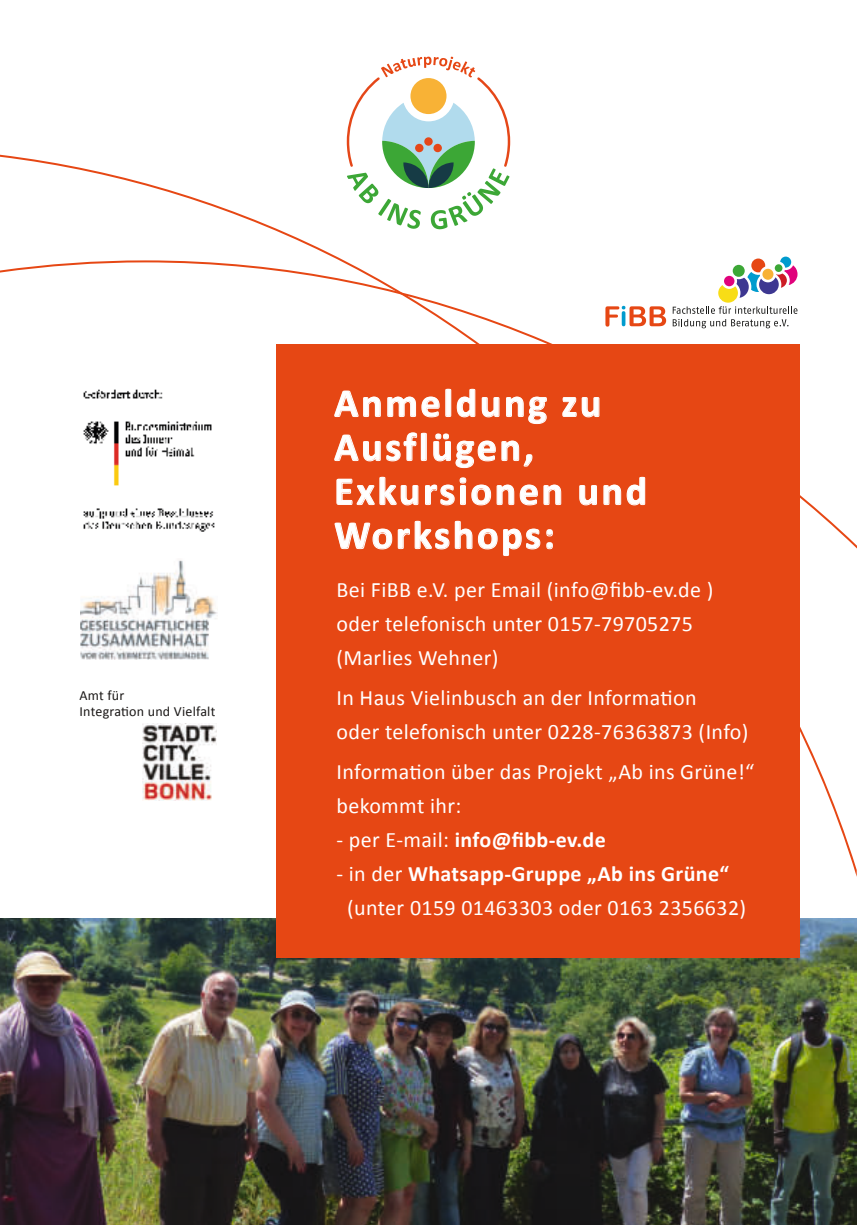
<style>
.page{position:relative;width:857px;height:1225px;background:#fff}
.page>*{position:absolute;margin:0;border:0;box-sizing:border-box;transform-origin:0 0}
.t1{font:700 40px/44px "Calibri";letter-spacing:.065em;color:#fff}
.t2{font:22px/34px "Calibri";letter-spacing:.015em;color:#fff}
.t3{font:700 22px "Calibri";letter-spacing:.015em;color:#fff}
.t4{font:14px/16px "Calibri";letter-spacing:.015em;color:#1b1817}
.s1{font-weight:400}
.s2{font-weight:700}
</style>
<div class="page">
<img style="left:0;top:918px;width:855px;height:307px">
<svg style="left:0;top:260px;width:856px;height:289px"></svg>
<div style="left:276px;top:344px;width:523px;height:614px;background:#e64714"></div>
<svg style="left:334px;top:390px;width:47px;height:27px"></svg>
<svg style="left:387px;top:396px;width:52px;height:21px"></svg>
<svg style="left:445px;top:389px;width:30px;height:28px"></svg>
<svg style="left:481px;top:397px;width:18px;height:20px"></svg>
<svg style="left:506px;top:397px;width:40px;height:27px"></svg>
<svg style="left:562px;top:397px;width:37px;height:20px"></svg>
<svg style="left:334px;top:434px;width:46px;height:27px"></svg>
<svg style="left:386px;top:432px;width:41px;height:29px"></svg>
<svg style="left:433px;top:433px;width:62px;height:35px"></svg>
<svg style="left:501px;top:441px;width:31px;height:26px"></svg>
<svg style="left:336px;top:477px;width:82px;height:28px"></svg>
<svg style="left:425px;top:477px;width:112px;height:28px"></svg>
<svg style="left:543px;top:485px;width:18px;height:20px"></svg>
<svg style="left:579px;top:485px;width:17px;height:20px"></svg>
<svg style="left:603px;top:477px;width:42px;height:28px"></svg>
<svg style="left:334px;top:521px;width:163px;height:28px"></svg>
<svg style="left:503px;top:529px;width:37px;height:27px"></svg>
<svg style="left:546px;top:529px;width:6px;height:20px"></svg>
<img style="left:81px;top:389px;width:135px;height:142px">
<img style="left:80px;top:560px;width:137px;height:99px">
<img style="left:142px;top:724px;width:75px;height:76px">
<svg style="left:605px;top:306px;width:60px;height:21px"></svg>
<svg style="left:672px;top:257px;width:125px;height:71px"></svg>
<div style="left:723px;top:276px;width:11px;height:10px;background:#e0027b;border-radius:50%"></div>
<svg style="left:346px;top:57px;width:164px;height:172px"></svg>
<p class="t4" style="left:79px;top:686px;width:137px">Amt für<br>Integration und Vielfalt</p>
<h1 class="t1" style="left:334px;top:380px;width:314px">Anmeldung zu<br>Ausflügen,<br>Exkursionen und<br>Workshops:</h1>
<p class="t2" style="left:336px;top:571px;width:378px">Bei FiBB e.V. per Email (info@fibb-ev.de ) oder telefonisch unter 0157-79705275 (Marlies Wehner)</p>
<p class="t2" style="left:336px;top:679px;width:413px">In Haus Vielinbusch an der Information<br>oder telefonisch unter 0228-76363873 (Info)</p>
<p class="t2" style="left:336px;top:753px;width:419px">Information über das Projekt „Ab ins Grüne!“ bekommt ihr:</p>
<p class="t3" style="left:336px;top:823px;width:271px"><span class="s1">- per E-mail:</span> info@fibb-ev.de</p>
<p class="t2" style="left:347px;top:855px;width:400px;text-indent:-11px">- in der <span class="s2">Whatsapp-Gruppe „Ab ins Grüne“ </span>(unter 0159 01463303 oder 0163 2356632)</p>
</div>
